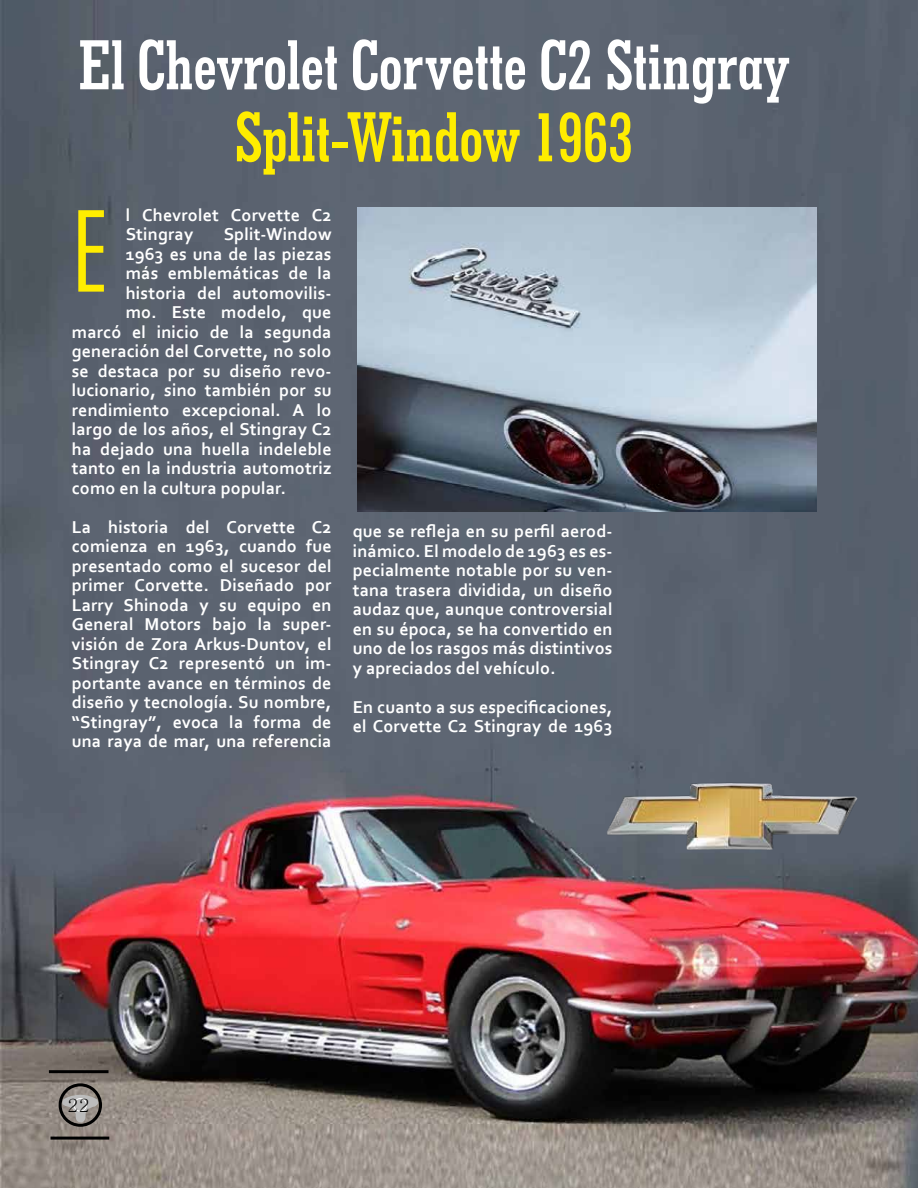
<style>
.page{position:relative;width:918px;height:1188px;background:#fff}
.page>*{position:absolute;margin:0;border:0;box-sizing:border-box;transform-origin:0 0}
.t1{font:300 condensed 108px "Futura";color:#ffed00}
.t2{font:700 condensed 72px "Geometric Slab 703 BT";color:#fff;scale:.9 1}
.t3{font:700 condensed 72px "Geometric Slab 703 BT";color:#ffed00;scale:.9 1}
.t4{font:700 18px/19.5px "Corbel";letter-spacing:.01em;color:#fff}
.t5{font:500 18px "Adobe Myungjo Std";color:#000}
</style>
<div class="page">
<img style="left:0;top:0;width:918px;height:1188px">
<img style="left:604px;top:775px;width:257px;height:113px">
<div style="left:59px;top:1083px;width:43px;height:44px;border:3px solid #000;border-radius:50%"></div>
<hr style="left:49px;top:1070px;width:60px;height:3px;background:#000">
<hr style="left:51px;top:1137px;width:58px;height:3px;background:#000">
<svg style="left:60px;top:1089px;width:41px;height:34px"></svg>
<div style="left:74px;top:1098px;width:13px;height:14px;border:1px solid #fff;border-radius:50%"></div>
<img style="left:357px;top:207px;width:460px;height:304px">
<h2 class="t2" style="left:79px;top:20px;width:791px">El Chevrolet Corvette C2 Stingray</h2>
<h2 class="t3" style="left:235px;top:92px;width:445px">Split-Window 1963</h2>
<p class="t4" style="left:126px;top:205px;width:207px">l Chevrolet Corvette C2<br>Stingray</p>
<h1 class="t1" style="left:72px;top:188px;width:38px">E</h1>
<p class="t4" style="left:224px;top:224px;width:109px">Split-Window</p>
<p class="t4" style="left:126px;top:244px;width:207px">1963 es una de las piezas</p>
<p class="t4" style="left:126px;top:263px;width:207px">más emblemáticas de la</p>
<p class="t4" style="left:126px;top:283px;width:207px">historia del automovilis-</p>
<p class="t4" style="left:126px;top:302px;width:207px">mo. Este modelo, que</p>
<p class="t4" style="left:72px;top:322px;width:261px">marcó el inicio de la segunda</p>
<p class="t4" style="left:72px;top:341px;width:261px">generación del Corvette, no solo</p>
<p class="t4" style="left:72px;top:361px;width:261px">se destaca por su diseño revo-</p>
<p class="t4" style="left:72px;top:380px;width:261px">lucionario, sino también por su</p>
<p class="t4" style="left:72px;top:400px;width:261px">rendimiento excepcional. A lo</p>
<p class="t4" style="left:72px;top:419px;width:261px">largo de los años, el Stingray C2</p>
<p class="t4" style="left:72px;top:439px;width:261px">ha dejado una huella indeleble</p>
<p class="t4" style="left:72px;top:458px;width:261px">tanto en la industria automotriz</p>
<p class="t4" style="left:72px;top:478px;width:216px">como en la cultura popular.</p>
<p class="t4" style="left:72px;top:517px;width:261px;text-align:justify">La historia del Corvette C2 comienza en 1963, cuando fue presentado como el sucesor del primer Corvette. Diseñado por Larry Shinoda y su equipo en General Motors bajo la super&shy;visión de Zora Arkus-Duntov, el Stingray C2 representó un im&shy;portante avance en términos de diseño y tecnología. Su nombre, “Stingray”, evoca la forma de una raya de mar, una referencia</p>
<p class="t4" style="left:353px;top:521px;width:261px;text-align:justify">que se refleja en su perfil aerod&shy;inámico. El modelo de 1963 es es&shy;pecialmente notable por su ven&shy;tana trasera dividida, un diseño audaz que, aunque controversial en su época, se ha convertido en uno de los rasgos más distintivos y apreciados del vehículo.</p>
<p class="t4" style="left:353px;top:697px;width:261px">En cuanto a sus especificaciones, el Corvette C2 Stingray de 1963</p>
<p class="t5" style="left:67px;top:1096px;width:24px">22</p>
</div>
